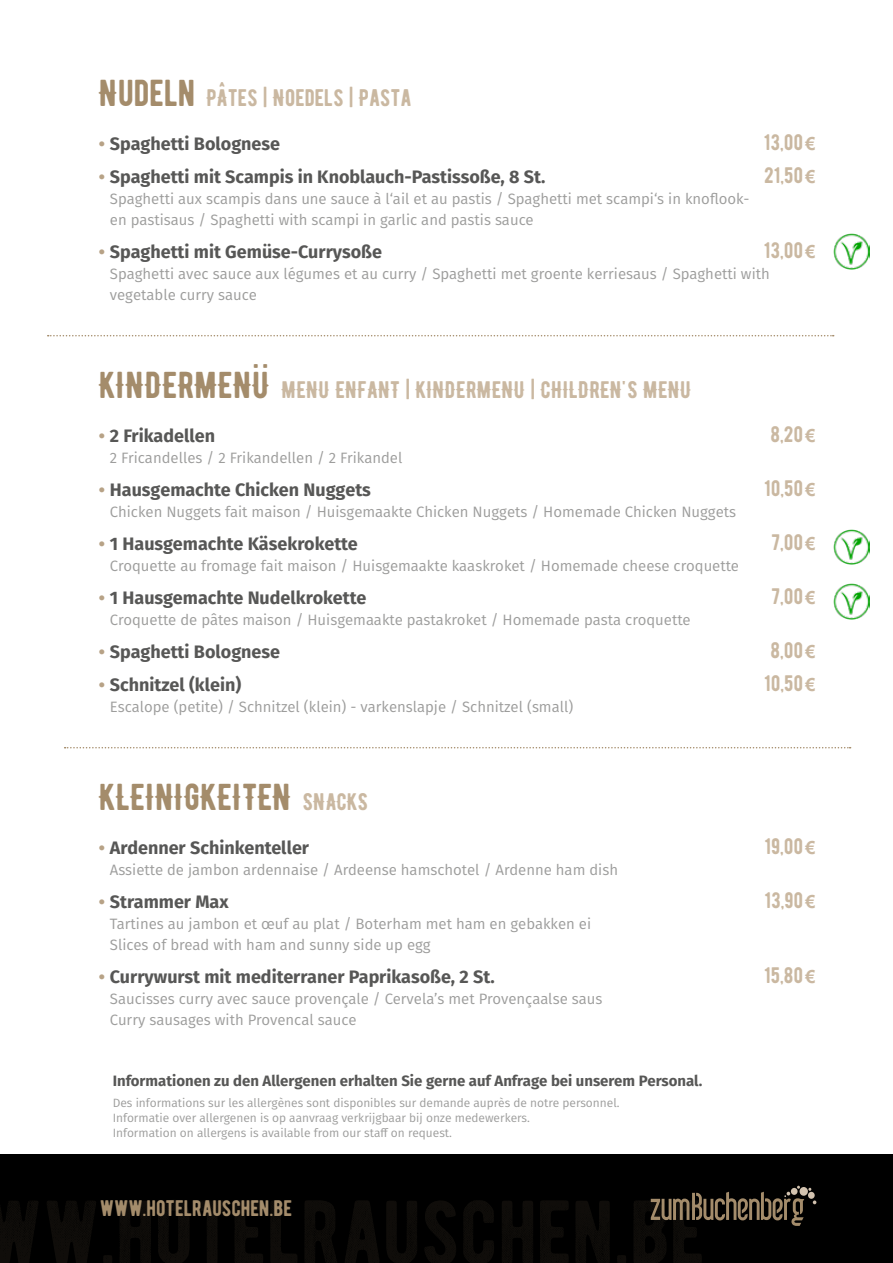
<style>
.page{position:relative;width:893px;height:1263px;background:#fff}
.page>*{position:absolute;margin:0;border:0;box-sizing:border-box;transform-origin:0 0}
.t1{font:37.5px "BERNIERREGULAR";color:#a48c6b}
.t2{font:24px "BERNIERREGULAR";color:#cab8a1}
.t3{font:22.5px "BERNIERREGULAR";color:#cab8a1}
.t4{font:22.5px "BERNIERREGULAR";color:#a48c6b}
.t5{font:700 18px "Fira Sans";color:#575756}
.t6{font:15px/21px "Fira Sans";color:#9d9d9c}
.t7{font:700 15px "Fira Sans";color:#575756}
.t8{font:12px/15px "Fira Sans";color:#9d9d9c}
.s1{font-size:37.5px;color:#a48c6b}
.s2{color:#b7a286}
.s3{font-family:"Arial";font-weight:700;font-size:18px}
.s4{font-size:24px;color:#cab8a1}
</style>
<div class="page">
<svg style="left:48px;top:335px;width:786px;height:1px"></svg>
<div style="left:0;top:1154px;width:893px;height:109px;background:#000"></div>
<svg style="left:651px;top:1186px;width:165px;height:40px"></svg>
<svg style="left:65px;top:747px;width:786px;height:1px"></svg>
<img style="left:833px;top:234px;width:36px;height:36px">
<img style="left:833px;top:529px;width:36px;height:36px">
<img style="left:833px;top:584px;width:36px;height:35px">
<h2 class="t2" style="left:99px;top:78px;width:314px"><span class="s1">NUDELN</span> PATES | NOEDELS | PASTA</h2>
<p class="t5" style="left:99px;top:128px;width:183px"><span class="s2">•</span> Spaghetti Bolognese</p>
<h3 class="t3" style="left:764px;top:123px;width:53px">13,00<span class="s3">€</span></h3>
<p class="t5" style="left:99px;top:161px;width:448px"><span class="s2">•</span> Spaghetti mit Scampis in Knoblauch-Pastissoße, 8 St.</p>
<h3 class="t3" style="left:764px;top:156px;width:53px">21,50<span class="s3">€</span></h3>
<p class="t6" style="left:110px;top:188px;width:641px">Spaghetti aux scampis dans une sauce à l‘ail et au pastis / Spaghetti met scampi‘s in knoflook&shy;en pastisaus / Spaghetti with scampi in garlic and pastis sauce</p>
<p class="t5" style="left:99px;top:236px;width:285px"><span class="s2">•</span> Spaghetti mit Gemüse-Currysoße</p>
<h3 class="t3" style="left:764px;top:231px;width:53px">13,00<span class="s3">€</span></h3>
<p class="t6" style="left:110px;top:263px;width:661px">Spaghetti avec sauce aux légumes et au curry / Spaghetti met groente kerriesaus / Spaghetti with vegetable curry sauce</p>
<h2 class="t2" style="left:219px;top:71px;width:8px">^</h2>
<h1 class="t1" style="left:298px;top:363px;width:8px;rotate:90deg">:</h1>
<h2 class="t2" style="left:99px;top:370px;width:594px"><span class="s1">KINDERMENU</span> MENU ENFANT | KINDERMENU | CHILDREN'S MENU</h2>
<p class="t5" style="left:99px;top:420px;width:118px"><span class="s2">•</span> 2 Frikadellen</p>
<h3 class="t3" style="left:770px;top:415px;width:46px">8,20<span class="s3">€</span></h3>
<p class="t6" style="left:110px;top:447px;width:294px">2 Fricandelles / 2 Frikandellen / 2 Frikandel</p>
<p class="t5" style="left:99px;top:474px;width:274px"><span class="s2">•</span> Hausgemachte Chicken Nuggets</p>
<h3 class="t3" style="left:764px;top:469px;width:53px">10,50<span class="s3">€</span></h3>
<p class="t6" style="left:110px;top:501px;width:628px">Chicken Nuggets fait maison / Huisgemaakte Chicken Nuggets / Homemade Chicken Nuggets</p>
<p class="t5" style="left:99px;top:528px;width:261px"><span class="s2">•</span> 1 Hausgemachte Käsekrokette</p>
<h3 class="t3" style="left:771px;top:523px;width:46px">7,00<span class="s3">€</span></h3>
<p class="t6" style="left:110px;top:555px;width:631px">Croquette au fromage fait maison / Huisgemaakte kaaskroket / Homemade cheese croquette</p>
<p class="t5" style="left:99px;top:582px;width:269px"><span class="s2">•</span> 1 Hausgemachte Nudelkrokette</p>
<h3 class="t3" style="left:771px;top:577px;width:46px">7,00<span class="s3">€</span></h3>
<p class="t6" style="left:110px;top:609px;width:582px">Croquette de pâtes maison / Huisgemaakte pastakroket / Homemade pasta croquette</p>
<p class="t5" style="left:99px;top:636px;width:183px"><span class="s2">•</span> Spaghetti Bolognese</p>
<h3 class="t3" style="left:770px;top:631px;width:46px">8,00<span class="s3">€</span></h3>
<p class="t5" style="left:99px;top:669px;width:144px"><span class="s2">•</span> Schnitzel (klein)</p>
<h3 class="t3" style="left:764px;top:664px;width:53px">10,50<span class="s3">€</span></h3>
<p class="t6" style="left:110px;top:696px;width:465px">Escalope (petite) / Schnitzel (klein) - varkenslapje / Schnitzel (small)</p>
<h1 class="t1" style="left:99px;top:766px;width:271px">KLEINIGKEITEN <span class="s4">SNACKS</span></h1>
<p class="t5" style="left:99px;top:832px;width:212px"><span class="s2">•</span> Ardenner Schinkenteller</p>
<h3 class="t3" style="left:764px;top:827px;width:52px">19,00<span class="s3">€</span></h3>
<p class="t6" style="left:110px;top:859px;width:510px">Assiette de jambon ardennaise / Ardeense hamschotel / Ardenne ham dish</p>
<p class="t5" style="left:99px;top:886px;width:131px"><span class="s2">•</span> Strammer Max</p>
<h3 class="t3" style="left:764px;top:881px;width:52px">13,90<span class="s3">€</span></h3>
<p class="t6" style="left:110px;top:913px;width:483px">Tartines au jambon et œuf au plat / Boterham met ham en gebakken ei<br>Slices of bread with ham and sunny side up egg</p>
<p class="t5" style="left:99px;top:961px;width:397px"><span class="s2">•</span> Currywurst mit mediterraner Paprikasoße, 2 St.</p>
<h3 class="t3" style="left:764px;top:956px;width:53px">15,80<span class="s3">€</span></h3>
<p class="t6" style="left:110px;top:988px;width:494px">Saucisses curry avec sauce provençale / Cervela’s met Provençaalse saus<br>Curry sausages with Provencal sauce</p>
<p class="t7" style="left:113px;top:1068px;width:591px">Informationen zu den Allergenen erhalten Sie gerne auf Anfrage bei unserem Personal.</p>
<p class="t8" style="left:113px;top:1095px;width:508px">Des informations sur les allergènes sont disponibles sur demande auprès de notre personnel.<br>Informatie over allergenen is op aanvraag verkrijgbaar bij onze medewerkers.<br>Information on allergens is available from our staff on request.</p>
<h3 class="t4" style="left:100px;top:1190px;width:194px">WWW.HOTELRAUSCHEN.BE</h3>
</div>
